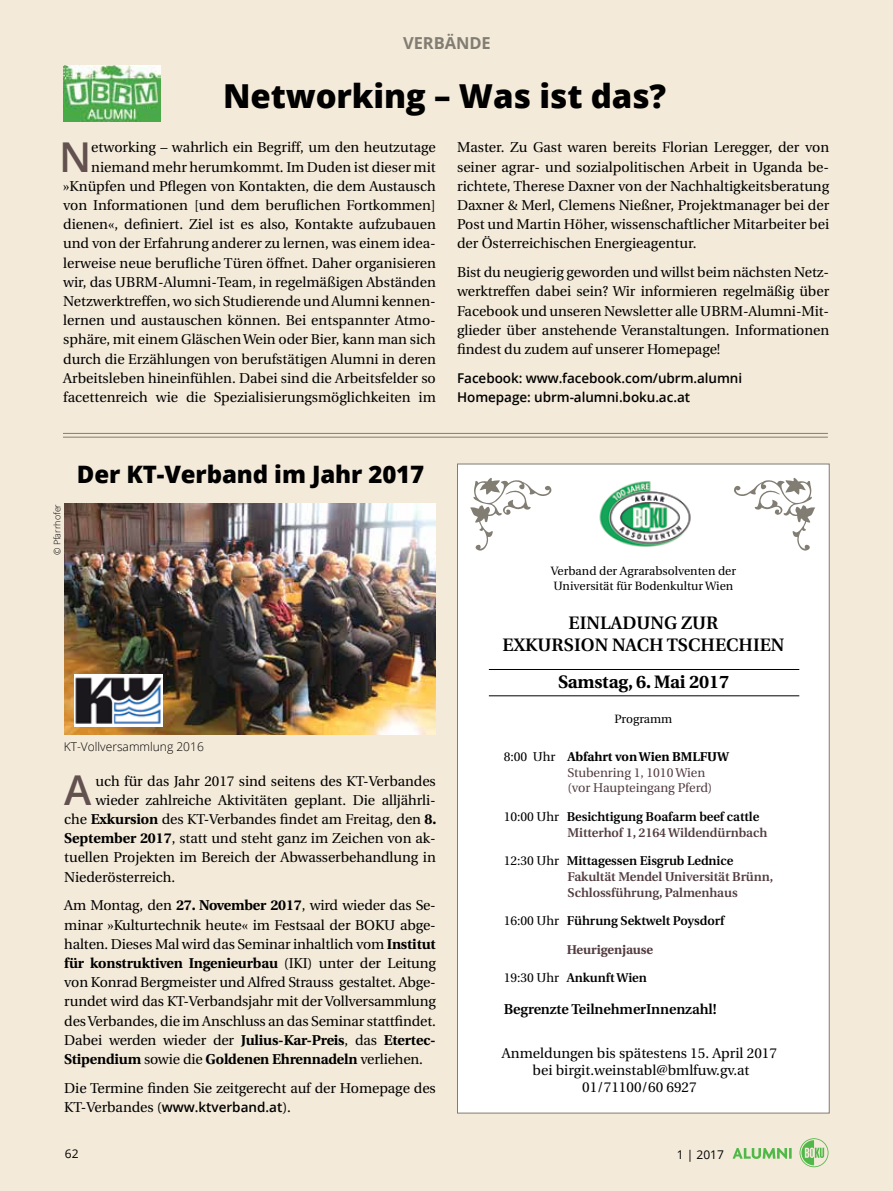
<style>
.page{position:relative;width:893px;height:1191px;background:#f3ead9}
.page>*{position:absolute;margin:0;border:0;box-sizing:border-box;transform-origin:0 0}
.t1{font:600 41.1px "Open Sans";color:#63514f}
.t2{font:800 33px "Open Sans";letter-spacing:-.005em;color:#000}
.t3{font:800 24px "Open Sans";letter-spacing:-.005em;color:#000}
.t4{font:600 18px/21.6px "Utopia";color:#000;text-align:center}
.t5{font:700 18px "Utopia";letter-spacing:-.005em;color:#000}
.t6{font:700 16.5px "Open Sans";letter-spacing:-.005em;color:#827d72}
.t7{font:14.25px/19.2px "Utopia";color:#000;text-align:justify}
.t8{font:600 14.25px "Utopia";letter-spacing:-.005em;color:#000}
.t9{font:600 13.5px/19.2px "Open Sans";letter-spacing:-.005em;color:#000}
.t10{font:600 12.75px/15.8px "Utopia";letter-spacing:-.005em;color:#000}
.t11{font:600 12.75px/15.8px "Utopia";letter-spacing:-.005em;color:#533d41}
.t12{font:12.75px/15.8px "Utopia";letter-spacing:-.005em;color:#533d41}
.t13{font:700 12.75px "Utopia";letter-spacing:-.005em;color:#533d41}
.t14{font:12px/15.3px "Utopia";color:#000}
.t15{font:300 12px "Open Sans";color:#000}
.t16{font:12px "Open Sans";color:#000}
.t17{font:300 9px "Open Sans";color:#000}
.s1{font-weight:700}
.s2{font-family:"Utopia";font-weight:400;font-size:14.25px}
.s3{color:#000}
.s4{font-weight:700;color:#000}
.s5{font-weight:400}
.s6{color:#533d41}
.s7{font-weight:400;color:#000}
</style>
<div class="page">
<svg style="left:733px;top:1148px;width:59px;height:10px"></svg>
<svg style="left:799px;top:1138px;width:29px;height:29px"></svg>
<hr style="left:63px;top:433px;width:765px;height:1px;background:#827d72">
<hr style="left:63px;top:437px;width:765px;height:1px;background:#827d72">
<img style="left:64px;top:503px;width:372px;height:232px">
<img style="left:74px;top:674px;width:88px;height:52px">
<img style="left:63px;top:66px;width:98px;height:56px">
<div style="left:457px;top:463px;width:373px;height:650px;background:#fff;border:1px solid #827d72"></div>
<svg style="left:470px;top:478px;width:82px;height:72px"></svg>
<svg style="left:734px;top:478px;width:81px;height:72px"></svg>
<img style="left:599px;top:481px;width:92px;height:66px">
<hr style="left:489px;top:669px;width:310px;height:1px;background:#000">
<hr style="left:489px;top:695px;width:310px;height:1px;background:#000">
<p class="t6" style="left:403px;top:31px;width:89px">VERBÄNDE</p>
<h2 class="t2" style="left:223px;top:71px;width:445px">Networking – Was ist das?</h2>
<p class="t7" style="left:63px;top:138px;width:374px;text-align:right">etworking – wahrlich ein Begriff, um den heutzutage niemand mehr herumkommt. Im Duden ist dieser mit »Knüpfen und Pflegen von Kontakten, die dem Austausch von Informationen [und dem beruflichen Fortkommen] dienen«, definiert. Ziel ist es also, Kontakte aufzubauen und von der Erfahrung anderer zu lernen, was einem idea&shy;lerweise neue berufliche Türen öffnet. Daher organisieren wir, das UBRM-Alumni-Team, in regelmäßigen Abständen Netzwerktreffen, wo sich Studierende und Alumni kennen&shy;lernen und austauschen können. Bei entspannter Atmo&shy;sphäre, mit einem Gläschen Wein oder Bier, kann man sich durch die Erzählungen von berufstätigen Alumni in deren Arbeitsleben hineinfühlen. Dabei sind die Arbeitsfelder so facettenreich wie die Spezialisierungsmöglichkeiten im</p>
<p class="t7" style="left:457px;top:138px;width:374px">Master. Zu Gast waren bereits Florian Leregger, der von seiner agrar- und sozialpolitischen Arbeit in Uganda be&shy;richtete, Therese Daxner von der Nachhaltigkeitsberatung Daxner &amp; Merl, Clemens Nießner, Projektmanager bei der Post und Martin Höher, wissenschaftlicher Mitarbeiter bei der Österreichischen Energieagentur.</p>
<h1 class="t1" style="left:59px;top:129px;width:34px">N</h1>
<p class="t7" style="left:457px;top:263px;width:374px">Bist du neugierig geworden und willst beim nächsten Netz&shy;werktreffen dabei sein? Wir informieren regelmäßig über Facebook und unseren Newsletter alle UBRM-Alumni-Mit&shy;glieder über anstehende Veranstaltungen. Informationen findest du zudem auf unserer Homepage!</p>
<p class="t9" style="left:457px;top:368px;width:287px">Facebook: www.facebook.com/ubrm.alumni<br>Homepage: ubrm-alumni.boku.ac.at</p>
<p class="t17" style="left:51px;top:555px;width:53px;rotate:-90deg">© Pfarrhofer</p>
<h3 class="t3" style="left:77px;top:456px;width:349px">Der KT-Verband im Jahr 2017</h3>
<p class="t15" style="left:64px;top:738px;width:142px">KT-Vollversammlung 2016</p>
<h1 class="t1" style="left:64px;top:761px;width:29px">A</h1>
<p class="t7" style="left:95px;top:771px;width:342px">uch für das Jahr 2017 sind seitens des KT-Verbandes</p>
<p class="t7" style="left:95px;top:790px;width:342px">wieder zahlreiche Aktivitäten geplant. Die alljährli-</p>
<p class="t7" style="left:64px;top:810px;width:374px">che <span class="s1">Exkursion</span> des KT-Verbandes findet am Freitag, den <span class="s1">8.</span></p>
<p class="t7" style="left:64px;top:829px;width:373px"><span class="s1">September 2017</span>, statt und steht ganz im Zeichen von ak-</p>
<p class="t7" style="left:64px;top:848px;width:373px">tuellen Projekten im Bereich der Abwasserbehandlung in</p>
<p class="t7" style="left:64px;top:867px;width:112px">Niederösterreich.</p>
<p class="t7" style="left:64px;top:896px;width:373px">Am Montag, den <span class="s1">27. November 2017</span>, wird wieder das Se&shy;minar »Kulturtechnik heute« im Festsaal der BOKU abge&shy;halten. Dieses Mal wird das Seminar inhaltlich vom <span class="s1">Institut für konstruktiven Ingenieurbau</span> (IKI) unter der Leitung von Konrad Bergmeister und Alfred Strauss gestaltet. Abge&shy;rundet wird das KT-Verbandsjahr mit der Vollversammlung des Verbandes, die im Anschluss an das Seminar stattfindet.<br>Dabei werden wieder der <span class="s1">Julius-Kar-Preis</span>, das <span class="s1">Etertec-Stipendium</span> sowie die <span class="s1">Goldenen Ehrennadeln</span> verliehen.</p>
<p class="t7" style="left:64px;top:1078px;width:373px">Die Termine finden Sie zeitgerecht auf der Homepage des</p>
<p class="t9" style="left:64px;top:1097px;width:228px"><span class="s2">KT-Verbandes (</span>www.ktverband.at<span class="s2">).</span></p>
<p class="t14" style="left:551px;top:563px;width:187px">Verband der Agrarabsolventen der<br>Universität für Bodenkultur Wien</p>
<p class="t4" style="left:502px;top:612px;width:283px">EINLADUNG ZUR<br>EXKURSION NACH TSCHECHIEN</p>
<p class="t5" style="left:558px;top:672px;width:173px">Samstag, 6. Mai 2017</p>
<p class="t14" style="left:615px;top:711px;width:59px">Programm</p>
<p class="t12" style="left:567px;top:749px;width:163px;text-indent:-64px"><span class="s3">8:00 Uhr</span> <span class="s4">Abfahrt von Wien BMLFUW<br></span>Stubenring 1, 1010 Wien (vor Haupteingang Pferd)</p>
<p class="t10" style="left:567px;top:809px;width:201px;text-indent:-64px"><span class="s5">10:00 Uhr</span> Besichtigung Boafarm beef cattle<br><span class="s6">Mitterhof 1, 2164 Wildendürnbach</span></p>
<p class="t11" style="left:567px;top:853px;width:207px;text-indent:-64px"><span class="s7">12:30 Uhr</span> <span class="s3">Mittagessen Eisgrub Lednice<br></span>Fakultät Mendel Universität Brünn,<br>Schlossführung, Palmenhaus</p>
<p class="t10" style="left:504px;top:913px;width:222px"><span class="s5">16:00 Uhr</span> Führung Sektwelt Poysdorf</p>
<p class="t13" style="left:567px;top:942px;width:88px">Heurigenjause</p>
<p class="t10" style="left:504px;top:970px;width:145px"><span class="s5">19:30 Uhr</span> Ankunft Wien</p>
<p class="t8" style="left:504px;top:1001px;width:214px">Begrenzte TeilnehmerInnenzahl!</p>
<p class="t7" style="left:502px;top:1045px;width:277px;line-height:17.1px;text-align:center">Anmeldungen bis spätestens 15. April 2017 bei birgit.weinstabl@bmlfuw.gv.at<br>01/71100/60 6927</p>
<p class="t16" style="left:65px;top:1145px;width:15px">62</p>
<p class="t16" style="left:677px;top:1146px;width:49px">1 | 2017</p>
</div>
